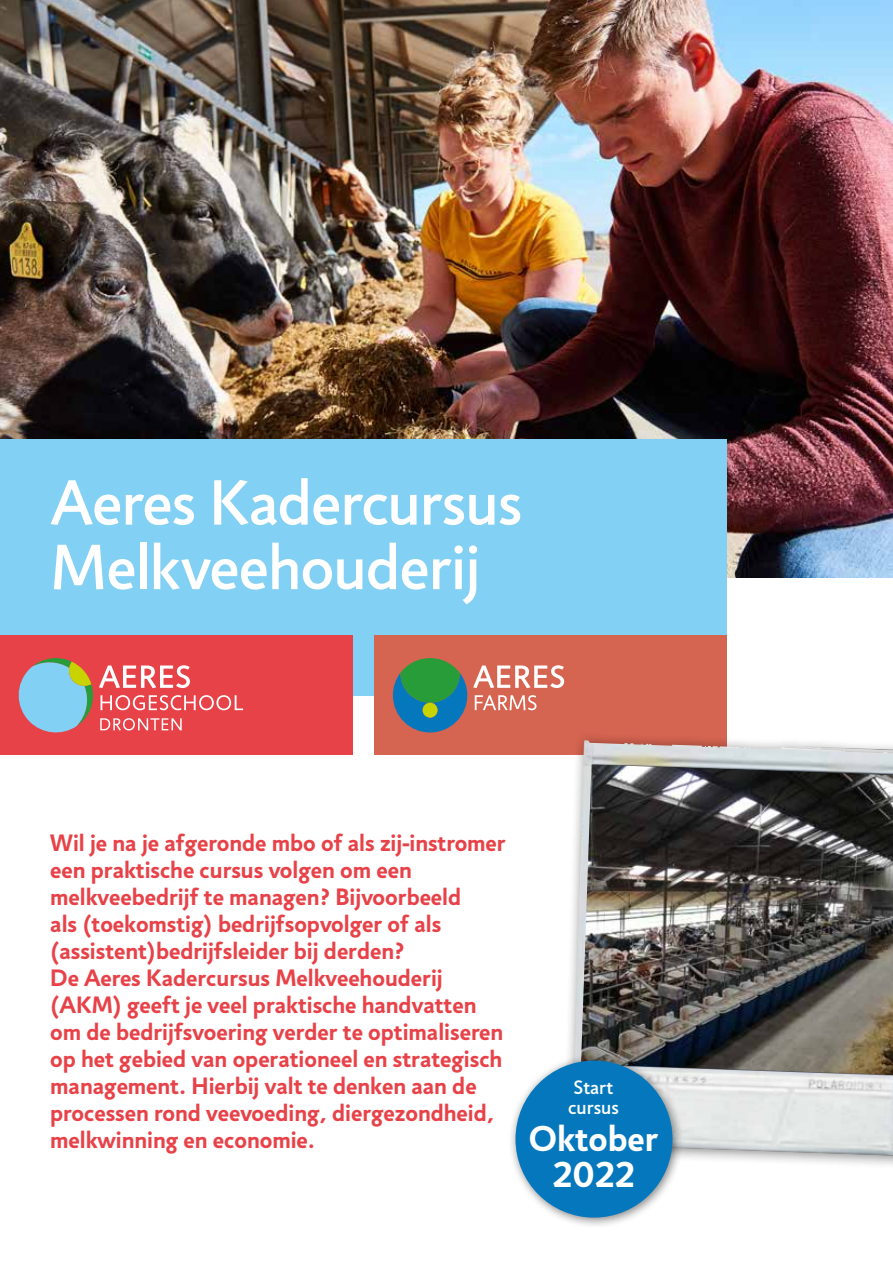
<style>
.page{position:relative;width:893px;height:1263px;background:#fff}
.page>*{position:absolute;margin:0;border:0;box-sizing:border-box;transform-origin:0 0}
.t1{font:500 64.5px/64.5px "Jigsaw";letter-spacing:-.01em;color:#fff}
.t2{font:700 36.6px/36.6px "Jigsaw";color:#fff;text-align:center}
.t3{font:700 24px/27px "Jigsaw";color:#e84249}
.t4{font:500 19.8px/19.8px "Jigsaw";color:#fff}
</style>
<div class="page">
<img style="left:0;top:0;width:893px;height:577px">
<div style="left:0;top:439px;width:727px;height:256px;background:#83d0f5"></div>
<div style="left:0;top:636px;width:353px;height:119px;background:#e84249"></div>
<svg style="left:18px;top:658px;width:225px;height:75px"></svg>
<div style="left:374px;top:636px;width:353px;height:119px;background:#d56451"></div>
<svg style="left:393px;top:658px;width:74px;height:74px"></svg>
<div style="left:423px;top:703px;width:15px;height:15px;background:#c8d300;border-radius:50%"></div>
<svg style="left:473px;top:665px;width:91px;height:23px"></svg>
<svg style="left:475px;top:695px;width:61px;height:15px"></svg>
<div style="left:562px;top:731px;width:331px;height:439px;background:#000;opacity:.5"></div>
<img style="left:572px;top:740px;width:321px;height:416px">
<img style="left:581px;top:764px;width:312px;height:311px">
<div style="left:508px;top:1053px;width:176px;height:176px;background:#000;opacity:.5"></div>
<div style="left:515px;top:1060px;width:157px;height:157px;background:#0578bd;border-radius:50%"></div>
<h1 class="t1" style="left:50px;top:470px;width:473px">Aeres Kadercursus<br>Melkveehouderij</h1>
<p class="t3" style="left:50px;top:829px;width:457px">Wil je na je afgeronde mbo of als zij-instromer een praktische cursus volgen om een melkveebedrijf te managen? Bijvoorbeeld<br>als (toekomstig) bedrijfsopvolger of als (assistent)bedrijfsleider bij derden?<br>De Aeres Kadercursus Melkveehouderij (AKM) geeft je veel praktische handvatten om de bedrijfsvoering verder te optimaliseren op het gebied van operationeel en strategisch management. Hierbij valt te denken aan de processen rond veevoeding, diergezondheid, melkwinning en economie.</p>
<p class="t4" style="left:568px;top:1078px;width:52px">Start cursus</p>
<h2 class="t2" style="left:529px;top:1119px;width:131px">Oktober<br>2022</h2>
</div>
